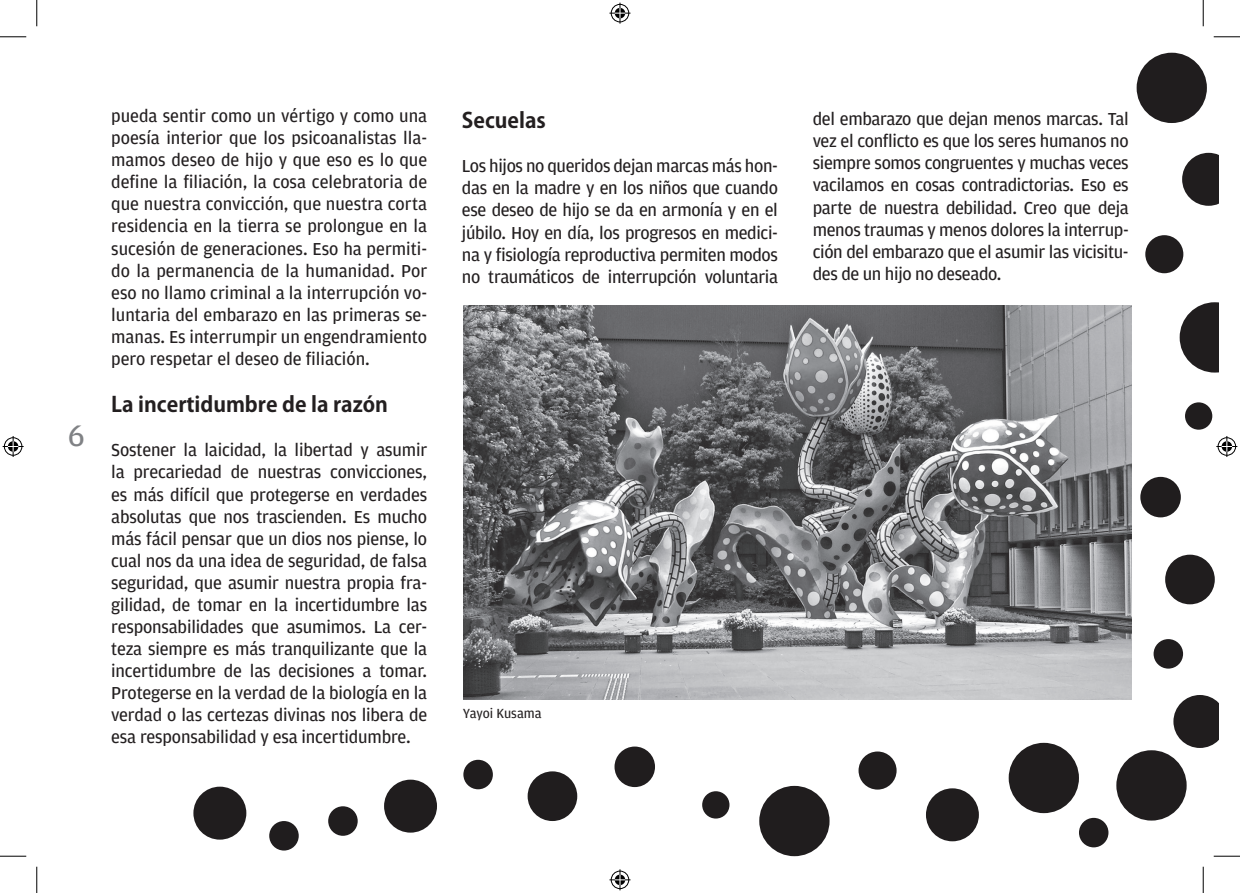
<style>
.page{position:relative;width:1240px;height:893px;background:#fff}
.page>*{position:absolute;margin:0;border:0;box-sizing:border-box;transform-origin:0 0}
.t1{font:31.5px "Amplitude";color:#808285}
.t2{font:700 21px "Koz Go Pro";color:#231f20}
.t3{font:18.38px/22.1px "Amplitude";letter-spacing:-.02em;color:#231f20;text-align:justify}
.t4{font:14px "Amplitude";color:#231f20}
</style>
<div class="page">
<div style="left:1136px;top:53px;width:70px;height:70px;background:#201d1e;border-radius:50%"></div>
<svg style="left:1182px;top:153px;width:35px;height:53px"></svg>
<div style="left:1145px;top:235px;width:38px;height:38px;background:#201d1e;border-radius:50%"></div>
<svg style="left:1179px;top:302px;width:38px;height:70px"></svg>
<div style="left:1140px;top:476px;width:40px;height:41px;background:#201d1e;border-radius:50%"></div>
<div style="left:1184px;top:402px;width:28px;height:27px;background:#201d1e;border-radius:50%"></div>
<div style="left:1164px;top:554px;width:50px;height:50px;background:#201d1e;border-radius:50%"></div>
<div style="left:1153px;top:638px;width:29px;height:30px;background:#201d1e;border-radius:50%"></div>
<div style="left:1116px;top:749px;width:70px;height:71px;background:#201d1e;border-radius:50%"></div>
<svg style="left:1173px;top:695px;width:44px;height:52px;background:#434041"></svg>
<div style="left:1078px;top:817px;width:30px;height:29px;background:#201d1e;border-radius:50%"></div>
<div style="left:1008px;top:742px;width:70px;height:70px;background:#201d1e;border-radius:50%"></div>
<div style="left:925px;top:787px;width:53px;height:53px;background:#201d1e;border-radius:50%"></div>
<div style="left:858px;top:751px;width:38px;height:38px;background:#201d1e;border-radius:50%"></div>
<div style="left:759px;top:785px;width:70px;height:70px;background:#201d1e;border-radius:50%"></div>
<div style="left:614px;top:746px;width:41px;height:40px;background:#201d1e;border-radius:50%"></div>
<div style="left:702px;top:790px;width:27px;height:28px;background:#201d1e;border-radius:50%"></div>
<div style="left:527px;top:771px;width:50px;height:49px;background:#201d1e;border-radius:50%"></div>
<div style="left:463px;top:759px;width:30px;height:29px;background:#201d1e;border-radius:50%"></div>
<div style="left:384px;top:779px;width:53px;height:53px;background:#201d1e;border-radius:50%"></div>
<div style="left:328px;top:805px;width:29px;height:30px;background:#201d1e;border-radius:50%"></div>
<div style="left:193px;top:786px;width:53px;height:53px;background:#201d1e;border-radius:50%"></div>
<div style="left:269px;top:820px;width:30px;height:30px;background:#201d1e;border-radius:50%"></div>
<img style="left:463px;top:306px;width:668px;height:393px">
<svg style="left:0;top:36px;width:26px;height:1px"></svg>
<svg style="left:1213px;top:36px;width:26px;height:1px"></svg>
<svg style="left:0;top:855px;width:26px;height:1px"></svg>
<svg style="left:1213px;top:855px;width:26px;height:1px"></svg>
<svg style="left:36px;top:0;width:1px;height:26px"></svg>
<svg style="left:36px;top:866px;width:1px;height:26px"></svg>
<svg style="left:1202px;top:0;width:1px;height:26px"></svg>
<svg style="left:1202px;top:866px;width:1px;height:26px"></svg>
<svg style="left:609px;top:3px;width:21px;height:21px"></svg>
<svg style="left:609px;top:869px;width:21px;height:20px"></svg>
<svg style="left:3px;top:436px;width:21px;height:21px"></svg>
<svg style="left:1216px;top:436px;width:21px;height:21px"></svg>
<h1 class="t1" style="left:68px;top:417px;width:19px">6</h1>
<p class="t3" style="left:111px;top:105px;width:317px">pueda sentir como un vértigo y como una poesía interior que los psicoanalistas lla&shy;mamos deseo de hijo y que eso es lo que define la filiación, la cosa celebratoria de que nuestra convicción, que nuestra corta residencia en la tierra se prolongue en la sucesión de generaciones. Eso ha permiti&shy;do la permanencia de la humanidad. Por eso no llamo criminal a la interrupción vo&shy;luntaria del embarazo en las primeras se&shy;manas. Es interrumpir un engendramiento pero respetar el deseo de filiación.</p>
<p class="t2" style="left:111px;top:391px;width:278px">La incertidumbre de la razón</p>
<p class="t3" style="left:111px;top:439px;width:317px">Sostener la laicidad, la libertad y asumir la precariedad de nuestras convicciones, es más difícil que protegerse en verdades absolutas que nos trascienden. Es mucho más fácil pensar que un dios nos piense, lo cual nos da una idea de seguridad, de falsa seguridad, que asumir nuestra propia fra&shy;gilidad, de tomar en la incertidumbre las responsabilidades que asumimos. La cer&shy;teza siempre es más tranquilizante que la incertidumbre de las decisiones a tomar.<br>Protegerse en la verdad de la biología en la verdad o las certezas divinas nos libera de esa responsabilidad y esa incertidumbre.</p>
<p class="t2" style="left:462px;top:107px;width:85px">Secuelas</p>
<p class="t3" style="left:462px;top:155px;width:317px">Los hijos no queridos dejan marcas más hon&shy;das en la madre y en los niños que cuando ese deseo de hijo se da en armonía y en el júbilo. Hoy en día, los progresos en medici&shy;na y fisiología reproductiva permiten modos no traumáticos de interrupción voluntaria</p>
<p class="t4" style="left:463px;top:704px;width:80px">Yayoi Kusama</p>
<p class="t3" style="left:812px;top:108px;width:317px">del embarazo que dejan menos marcas. Tal vez el conflicto es que los seres humanos no siempre somos congruentes y muchas veces vacilamos en cosas contradictorias. Eso es parte de nuestra debilidad. Creo que deja menos traumas y menos dolores la interrup&shy;ción del embarazo que el asumir las vicisitu&shy;des de un hijo no deseado.</p>
</div>
